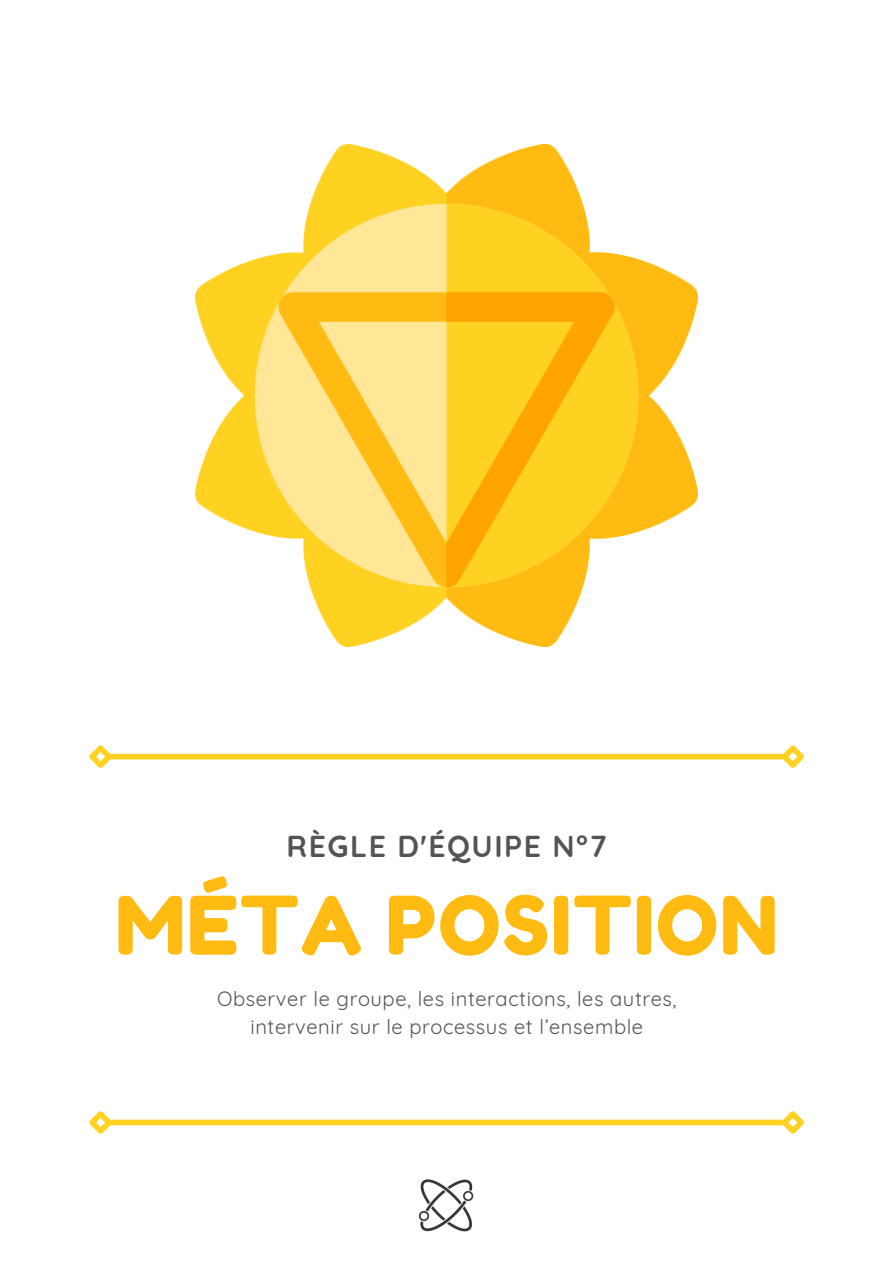
<style>
.page{position:relative;width:893px;height:1264px;background:#fff}
.page>*{position:absolute;margin:0;border:0;box-sizing:border-box;transform-origin:0 0}
.t1{font:80.55px "Fredoka One";letter-spacing:.02em;color:#fb1}
.t2{font:700 30.15px "Quicksand";letter-spacing:.05em;color:#545454}
.t3{font:20.1px "Quicksand";letter-spacing:.03em;color:#545454}
</style>
<div class="page">
<div style="left:109px;top:753px;width:675px;height:6px;background:#ffd221"></div>
<svg style="left:89px;top:745px;width:28px;height:23px"></svg>
<svg style="left:776px;top:745px;width:28px;height:23px"></svg>
<div style="left:109px;top:1119px;width:675px;height:6px;background:#ffd221"></div>
<svg style="left:89px;top:1111px;width:28px;height:23px"></svg>
<svg style="left:776px;top:1111px;width:28px;height:23px"></svg>
<img style="left:196px;top:144px;width:501px;height:502px">
<img style="left:418px;top:1179px;width:56px;height:53px">
<p class="t2" style="left:286px;top:827px;width:322px">RÈGLE D'ÉQUIPE N°7</p>
<p class="t1" style="left:115px;top:876px;width:664px">MÉTA POSITION</p>
<p class="t3" style="left:217px;top:985px;width:461px">Observer le groupe, les interactions, les autres,</p>
<p class="t3" style="left:250px;top:1014px;width:394px">intervenir sur le processus et l’ensemble</p>
</div>
